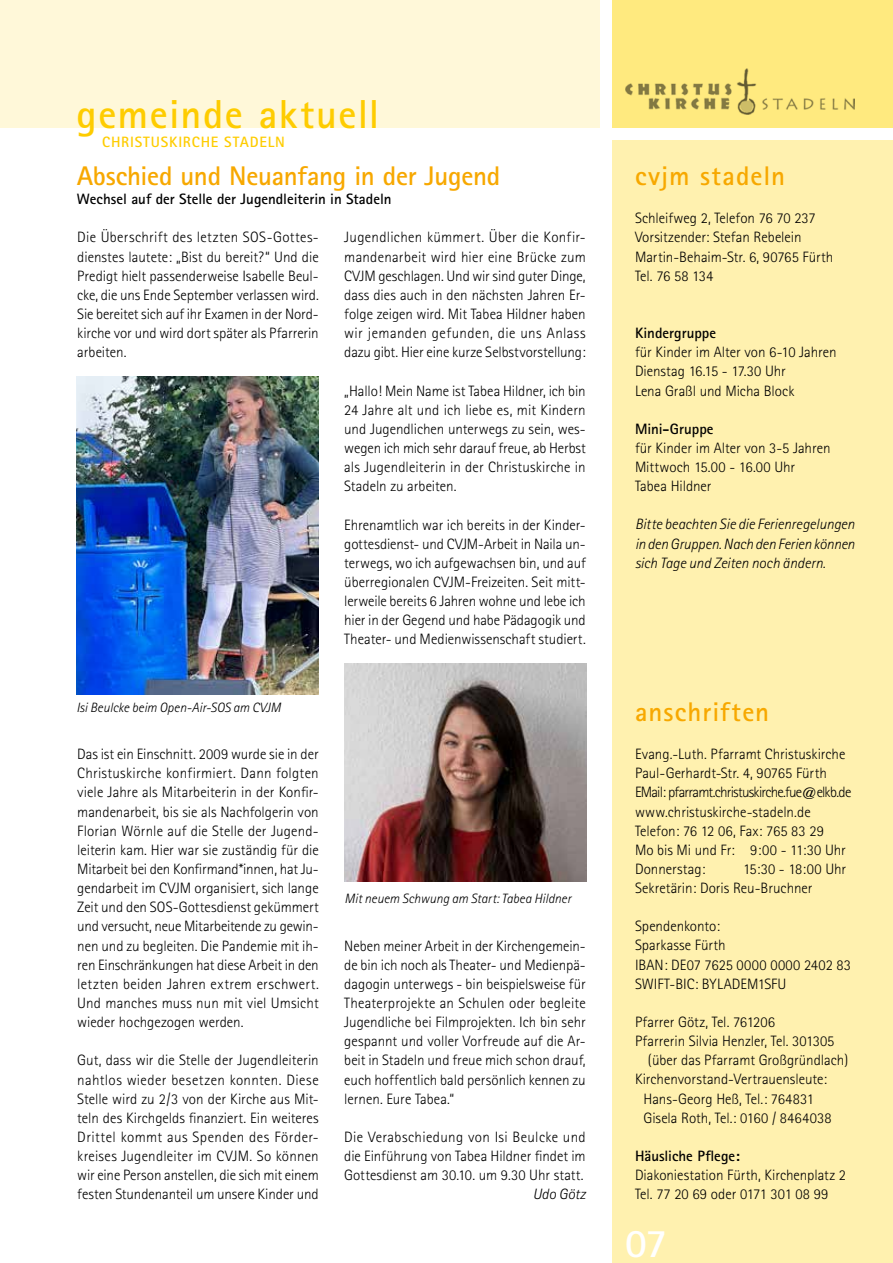
<style>
.page{position:relative;width:893px;height:1263px;background:#fff}
.page>*{position:absolute;margin:0;border:0;box-sizing:border-box;transform-origin:0 0}
.t1{font:700 40.5px "Rotis Sans Serif";letter-spacing:.035em;color:#fecc00}
.t2{font:700 40.5px "Rotis Sans Serif";color:#fff}
.t3{font:700 27px "Rotis Sans Serif";letter-spacing:-.005em;color:#f7a800}
.t4{font:700 27px "Rotis Sans Serif";letter-spacing:.04em;color:#f7a800}
.t5{font:300 15px/19.2px "Rotis Sans Serif";color:#000;text-align:justify}
.t6{font:italic 300 15px/19.2px "Rotis Sans Serif";letter-spacing:-.005em;color:#000;text-align:justify}
.t7{font:700 15px "Rotis Sans Serif";letter-spacing:-.005em;color:#000}
.t8{font:700 15px "Rotis Sans Serif";letter-spacing:.055em;color:#fecc00}
.t9{font:italic 300 13.5px "Rotis Sans Serif";color:#000}
</style>
<div class="page">
<div style="left:612px;top:0;width:281px;height:128px;background:#ffea7f"></div>
<div style="left:0;top:0;width:600px;height:128px;background:#fff8d9"></div>
<div style="left:612px;top:140px;width:281px;height:1123px;background:#fff1af"></div>
<img style="left:625px;top:68px;width:230px;height:47px">
<img style="left:76px;top:377px;width:242px;height:317px">
<img style="left:344px;top:663px;width:243px;height:218px">
<h1 class="t1" style="left:77px;top:88px;width:304px">gemeinde aktuell</h1>
<p class="t8" style="left:102px;top:132px;width:184px">CHRISTUSKIRCHE STADELN</p>
<h2 class="t3" style="left:77px;top:159px;width:425px">Abschied und Neuanfang in der Jugend</h2>
<p class="t7" style="left:77px;top:190px;width:316px">Wechsel auf der Stelle der Jugendleiterin in Stadeln</p>
<p class="t5" style="left:77px;top:228px;width:243px">Die Überschrift des letzten SOS-Gottes&shy;dienstes lautete: „Bist du bereit?“ Und die Predigt hielt passenderweise Isabelle Beul&shy;cke, die uns Ende September verlassen wird.<br>Sie bereitet sich auf ihr Examen in der Nord&shy;kirche vor und wird dort später als Pfarrerin arbeiten.</p>
<p class="t5" style="left:344px;top:228px;width:243px">Jugendlichen kümmert. Über die Konfir&shy;mandenarbeit wird hier eine Brücke zum CVJM geschlagen. Und wir sind guter Dinge, dass dies auch in den nächsten Jahren Er&shy;folge zeigen wird. Mit Tabea Hildner haben wir jemanden gefunden, die uns Anlass dazu gibt. Hier eine kurze Selbstvorstellung:</p>
<p class="t5" style="left:344px;top:381px;width:243px">„Hallo! Mein Name ist Tabea Hildner, ich bin 24 Jahre alt und ich liebe es, mit Kindern und Jugendlichen unterwegs zu sein, wes&shy;wegen ich mich sehr darauf freue, ab Herbst als Jugendleiterin in der Christuskirche in Stadeln zu arbeiten.</p>
<p class="t5" style="left:344px;top:515px;width:243px">Ehrenamtlich war ich bereits in der Kinder&shy;gottesdienst- und CVJM-Arbeit in Naila un&shy;terwegs, wo ich aufgewachsen bin, und auf überregionalen CVJM-Freizeiten. Seit mitt&shy;lerweile bereits 6 Jahren wohne und lebe ich hier in der Gegend und habe Pädagogik und Theater- und Medienwissenschaft studiert.</p>
<p class="t9" style="left:76px;top:699px;width:206px">Isi Beulcke beim Open-Air-SOS am CVJM</p>
<p class="t5" style="left:77px;top:744px;width:243px">Das ist ein Einschnitt. 2009 wurde sie in der Christuskirche konfirmiert. Dann folgten viele Jahre als Mitarbeiterin in der Konfir&shy;mandenarbeit, bis sie als Nachfolgerin von Florian Wörnle auf die Stelle der Jugend&shy;leiterin kam. Hier war sie zuständig für die Mitarbeit bei den Konfirmand*innen, hat Ju&shy;gendarbeit im CVJM organisiert, sich lange Zeit und den SOS-Gottesdienst gekümmert und versucht, neue Mitarbeitende zu gewin&shy;nen und zu begleiten. Die Pandemie mit ih&shy;ren Einschränkungen hat diese Arbeit in den letzten beiden Jahren extrem erschwert.<br>Und manches muss nun mit viel Umsicht wieder hochgezogen werden.</p>
<p class="t5" style="left:77px;top:1051px;width:243px">Gut, dass wir die Stelle der Jugendleiterin nahtlos wieder besetzen konnten. Diese Stelle wird zu 2/3 von der Kirche aus Mit&shy;teln des Kirchgelds finanziert. Ein weiteres Drittel kommt aus Spenden des Förder&shy;kreises Jugendleiter im CVJM. So können wir eine Person anstellen, die sich mit einem festen Stundenanteil um unsere Kinder und</p>
<p class="t9" style="left:345px;top:891px;width:228px">Mit neuem Schwung am Start: Tabea Hildner</p>
<p class="t5" style="left:344px;top:936px;width:243px">Neben meiner Arbeit in der Kirchengemein&shy;de bin ich noch als Theater- und Medienpä&shy;dagogin unterwegs - bin beispielsweise für Theaterprojekte an Schulen oder begleite Jugendliche bei Filmprojekten. Ich bin sehr gespannt und voller Vorfreude auf die Ar&shy;beit in Stadeln und freue mich schon drauf, euch hoffentlich bald persönlich kennen zu lernen. Eure Tabea.“</p>
<p class="t5" style="left:344px;top:1127px;width:243px">Die Verabschiedung von Isi Beulcke und die Einführung von Tabea Hildner findet im Gottesdienst am 30.10. um 9.30 Uhr statt.</p>
<p class="t6" style="left:533px;top:1185px;width:55px">Udo Götz</p>
<h2 class="t4" style="left:635px;top:159px;width:152px">cvjm stadeln</h2>
<p class="t5" style="left:635px;top:209px;width:200px;text-align:left">Schleifweg 2, Telefon 76 70 237<br>Vorsitzender: Stefan Rebelein<br>Martin-Behaim-Str. 6, 90765 Fürth<br>Tel. 76 58 134</p>
<p class="t7" style="left:635px;top:323px;width:83px">Kindergruppe</p>
<p class="t5" style="left:635px;top:343px;width:203px;text-align:left">für Kinder im Alter von 6-10 Jahren<br>Dienstag 16.15 - 17.30 Uhr<br>Lena Graßl und Micha Block</p>
<p class="t7" style="left:635px;top:419px;width:80px">Mini-Gruppe</p>
<p class="t5" style="left:635px;top:438px;width:197px;text-align:left">für Kinder im Alter von 3-5 Jahren<br>Mittwoch 15.00 - 16.00 Uhr<br>Tabea Hildner</p>
<p class="t6" style="left:635px;top:515px;width:221px">Bitte beachten Sie die Ferienregelungen in den Gruppen. Nach den Ferien können sich Tage und Zeiten noch ändern.</p>
<h2 class="t4" style="left:635px;top:694px;width:136px">anschriften</h2>
<p class="t5" style="left:635px;top:744px;width:218px;text-align:left">Evang.-Luth. Pfarramt Christuskirche Paul-Gerhardt-Str. 4, 90765 Fürth EMail: pfarramt.christuskirche.fue@elkb.de www.christuskirche-stadeln.de Telefon: 76 12 06, Fax: 765 83 29<br>Mo bis Mi und Fr: 9:00 - 11:30 Uhr Donnerstag:</p>
<p class="t5" style="left:635px;top:859px;width:213px;text-indent:108px">15:30 - 18:00 Uhr<br>Sekretärin: Doris Reu-Bruchner</p>
<p class="t5" style="left:635px;top:917px;width:218px;text-align:left">Spendenkonto:<br>Sparkasse Fürth<br>IBAN: DE07 7625 0000 0000 2402 83<br>SWIFT-BIC: BYLADEM1SFU</p>
<p class="t5" style="left:635px;top:1012px;width:142px">Pfarrer Götz, Tel. 761206</p>
<p class="t5" style="left:635px;top:1031px;width:201px">Pfarrerin Silvia Henzler, Tel. 301305</p>
<p class="t5" style="left:648px;top:1051px;width:202px">(über das Pfarramt Großgründlach)</p>
<p class="t5" style="left:635px;top:1070px;width:194px">Kirchenvorstand-Vertrauensleute:</p>
<p class="t5" style="left:643px;top:1089px;width:172px">Hans-Georg Heß, Tel.: 764831</p>
<p class="t5" style="left:643px;top:1108px;width:190px">Gisela Roth, Tel.: 0160 / 8464038</p>
<p class="t7" style="left:635px;top:1146px;width:106px">Häusliche Pflege:</p>
<p class="t5" style="left:635px;top:1165px;width:213px">Diakoniestation Fürth, Kirchenplatz 2<br>Tel. 77 20 69 oder 0171 301 08 99</p>
<h1 class="t2" style="left:625px;top:1217px;width:43px">07</h1>
</div>
